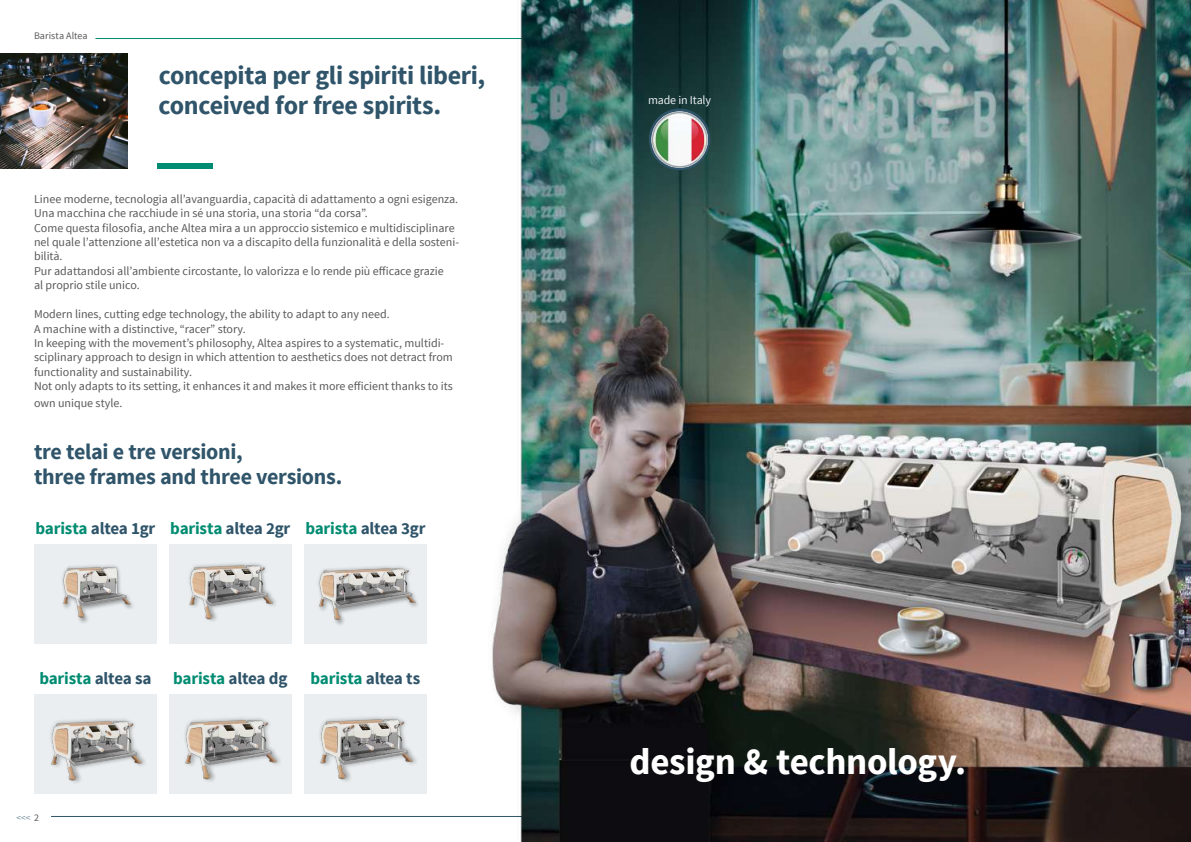
<style>
.page{position:relative;width:1191px;height:842px;background:#fff}
.page>*{position:absolute;margin:0;border:0;box-sizing:border-box;transform-origin:0 0}
.t1{font:700 37px "Source Sans Pro";letter-spacing:-.01em;color:#fff}
.t2{font:700 26px/30px "Source Sans Pro";letter-spacing:-.015em;color:#30556a}
.t3{font:700 22px/25px "Source Sans Pro";letter-spacing:-.015em;color:#30556a}
.t4{font:700 17px "Source Sans Pro";letter-spacing:-.015em;color:#30556a}
.t5{font:700 17px "Source Sans Pro";letter-spacing:-.015em;color:#008c72}
.t6{font:12px/14.4px "Source Sans Pro";color:#595959}
.t7{font:12px "Source Sans Pro";letter-spacing:-.015em;color:#eaeef0}
.t8{font:10px "Source Sans Pro";letter-spacing:.005em;color:#595959}
.t9{font:300 10px "Source Sans Pro";color:#30556a}
.s1{color:#008c72}
.s2{color:#30556a}
.s3{font-weight:400;color:#595959}
</style>
<div class="page">
<hr style="left:51px;top:816px;width:1089px;height:1px;background:#30556a">
<hr style="left:95px;top:38px;width:1000px;height:1px;background:#008c72">
<div style="left:34px;top:544px;width:123px;height:100px;background:#eaeef0"></div>
<div style="left:169px;top:544px;width:123px;height:100px;background:#eaeef0"></div>
<div style="left:304px;top:544px;width:122px;height:100px;background:#eaeef0"></div>
<img style="left:0;top:54px;width:128px;height:115px">
<img style="left:491px;top:0;width:700px;height:842px">
<div style="left:157px;top:164px;width:55px;height:5px;background:#008c72"></div>
<svg style="left:649px;top:109px;width:61px;height:61px"></svg>
<img style="left:652px;top:112px;width:55px;height:55px">
<img style="left:62px;top:565px;width:71px;height:58px">
<img style="left:189px;top:563px;width:87px;height:58px">
<img style="left:318px;top:566px;width:100px;height:59px">
<div style="left:34px;top:694px;width:123px;height:99px;background:#eaeef0"></div>
<div style="left:169px;top:694px;width:123px;height:100px;background:#eaeef0"></div>
<div style="left:304px;top:694px;width:122px;height:99px;background:#eaeef0"></div>
<img style="left:51px;top:719px;width:94px;height:64px">
<img style="left:184px;top:718px;width:96px;height:64px">
<img style="left:320px;top:717px;width:96px;height:64px">
<p class="t8" style="left:34px;top:30px;width:55px">Barista Altea</p>
<h2 class="t2" style="left:158px;top:61px;width:328px">concepita per gli spiriti liberi, conceived for free spirits.</h2>
<p class="t6" style="left:34px;top:192px;width:426px">Linee moderne, tecnologia all’avanguardia, capacità di adattamento a ogni esigenza.<br>Una macchina che racchiude in sé una storia, una storia “da corsa”.<br>Come questa filosofia, anche Altea mira a un approccio sistemico e multidisciplinare nel quale l’attenzione all’estetica non va a discapito della funzionalità e della sosteni&shy;bilità.<br>Pur adattandosi all’ambiente circostante, lo valorizza e lo rende più efficace grazie<br>al proprio stile unico.</p>
<p class="t6" style="left:34px;top:307px;width:420px">Modern lines, cutting edge technology, the ability to adapt to any need.<br>A machine with a distinctive, “racer” story.<br>In keeping with the movement’s philosophy, Altea aspires to a systematic, multidi&shy;sciplinary approach to design in which attention to aesthetics does not detract from functionality and sustainability.<br>Not only adapts to its setting, it enhances it and makes it more efficient thanks to its</p>
<p class="t6" style="left:34px;top:396px;width:90px">own unique style.</p>
<h3 class="t3" style="left:34px;top:440px;width:310px">tre telai e tre versioni,<br>three frames and three versions.</h3>
<h3 class="t4" style="left:35px;top:517px;width:391px"><span class="s1">barista</span> altea 1gr <span class="s1">barista</span> altea 2gr <span class="s1">barista</span> altea 3gr</h3>
<h3 class="t5" style="left:39px;top:667px;width:114px">barista <span class="s2">altea sa</span></h3>
<h3 class="t5" style="left:173px;top:667px;width:116px">barista <span class="s2">altea dg</span></h3>
<h3 class="t5" style="left:310px;top:667px;width:111px">barista <span class="s2">altea ts</span></h3>
<p class="t9" style="left:16px;top:811px;width:24px">&lt;&lt;&lt; <span class="s3">2</span></p>
<p class="t7" style="left:648px;top:92px;width:65px">made in Italy</p>
<h1 class="t1" style="left:629px;top:738px;width:338px">design &amp; technology.</h1>
</div>
